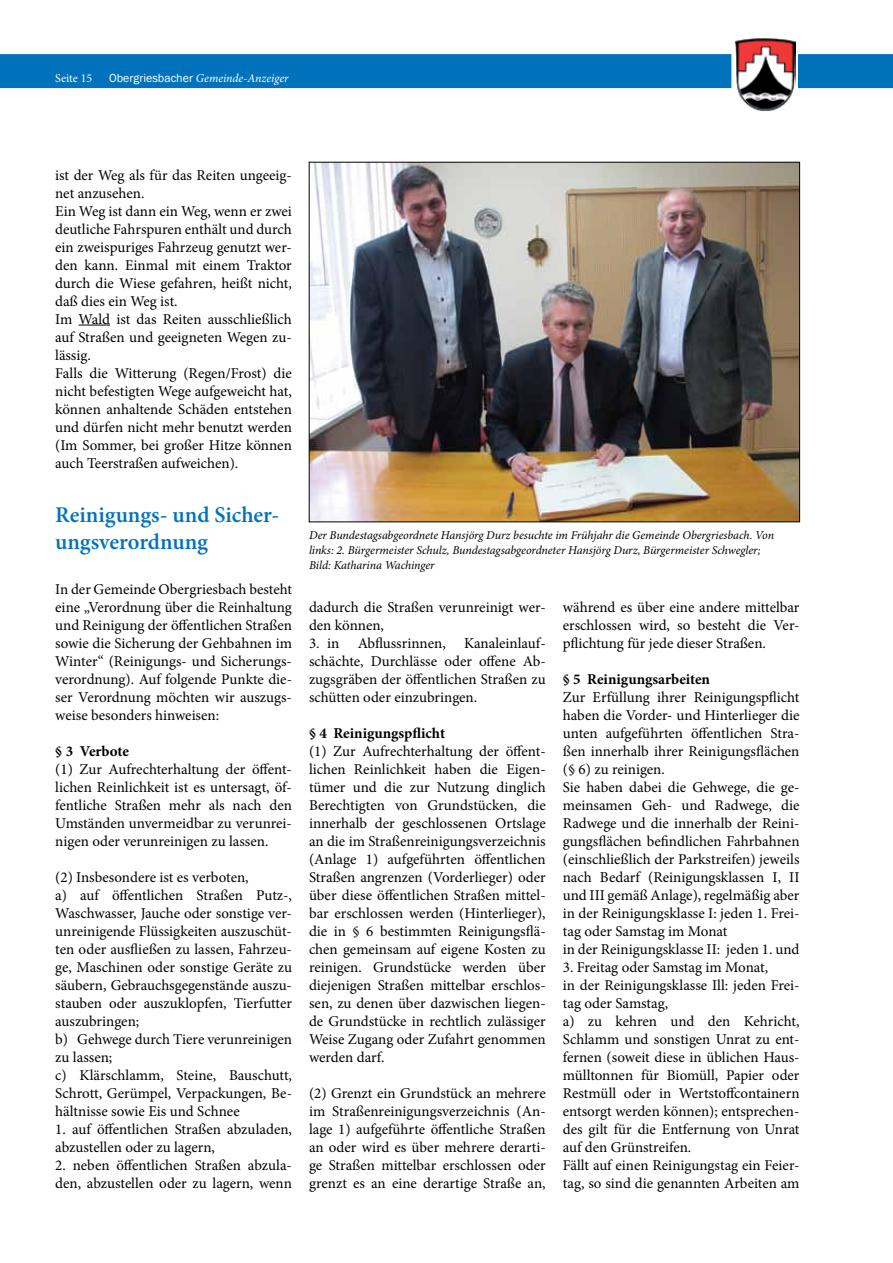
<style>
.page{position:relative;width:893px;height:1263px;background:#fff}
.page>*{position:absolute;margin:0;border:0;box-sizing:border-box;transform-origin:0 0}
.t1{font:600 22.5px/27px "Minion Pro";color:#0072bc}
.t2{font:15px/18px "Minion Pro";color:#000}
.t3{font:700 15px "Minion Pro";color:#000}
.t4{font:italic 12px/15px "Minion Pro";letter-spacing:-.005em;color:#000}
.t5{font:italic 12px "Minion Pro";color:#fff}
.t6{font:12px "Minion Pro";color:#fff}
.s1{font-family:"Franklin Gothic";font-style:normal}
</style>
<div class="page">
<hr style="left:79px;top:325px;width:31px;height:1px;background:#000">
<img style="left:311px;top:164px;width:487px;height:356px">
<div style="left:798px;top:54px;width:95px;height:34px;background:#0072bc"></div>
<div style="left:1px;top:55px;width:730px;height:32px;background:#0072bc"></div>
<div style="left:0;top:54px;width:731px;height:34px;border:2px solid #0072bc"></div>
<img style="left:734px;top:38px;width:61px;height:74px">
<svg style="left:0;top:54px;width:1px;height:34px"></svg>
<p class="t6" style="left:55px;top:70px;width:38px">Seite 15</p>
<p class="t5" style="left:109px;top:70px;width:181px"><span class="s1">Obergriesbacher</span> Gemeinde-Anzeiger</p>
<p class="t2" style="left:55px;top:166px;width:238px">ist der Weg als für das Reiten ungeeig&shy;net anzusehen.<br>Ein Weg ist dann ein Weg, wenn er zwei deutliche Fahrspuren enthält und durch ein zweispuriges Fahrzeug genutzt wer&shy;den kann. Einmal mit einem Traktor durch die Wiese gefahren, heißt nicht, daß dies ein Weg ist.<br>Im Wald ist das Reiten ausschließlich auf Straßen und geeigneten Wegen zu&shy;lässig.<br>Falls die Witterung (Regen/Frost) die nicht befestigten Wege aufgeweicht hat, können anhaltende Schäden entstehen und dürfen nicht mehr benutzt werden (Im Sommer, bei großer Hitze können auch Teerstraßen aufweichen).</p>
<h1 class="t1" style="left:55px;top:501px;width:226px">Reinigungs- und Sicher&shy;ungsverordnung</h1>
<p class="t2" style="left:55px;top:580px;width:238px;text-align:justify">In der Gemeinde Obergriesbach besteht eine „Verordnung über die Reinhaltung und Reinigung der öffentlichen Straßen sowie die Sicherung der Gehbahnen im Winter“ (Reinigungs- und Sicherungs&shy;verordnung). Auf folgende Punkte die&shy;ser Verordnung möchten wir auszugs&shy;weise besonders hinweisen:</p>
<p class="t3" style="left:55px;top:740px;width:75px">§ 3 Verbote</p>
<p class="t2" style="left:55px;top:760px;width:238px;text-align:justify">(1) Zur Aufrechterhaltung der öffent&shy;lichen Reinlichkeit ist es untersagt, öf&shy;fentliche Straßen mehr als nach den Umständen unvermeidbar zu verunrei&shy;nigen oder verunreinigen zu lassen.</p>
<p class="t2" style="left:55px;top:868px;width:238px">(2) Insbesondere ist es verboten,<br>a) auf öffentlichen Straßen Putz-, Waschwasser, Jauche oder sonstige ver&shy;unreinigende Flüssigkeiten auszuschüt&shy;ten oder ausfließen zu lassen, Fahrzeu&shy;ge, Maschinen oder sonstige Geräte zu säubern, Gebrauchsgegenstände auszu&shy;stauben oder auszuklopfen, Tierfutter auszubringen;<br>b) Gehwege durch Tiere verunreinigen zu lassen;<br>c) Klärschlamm, Steine, Bauschutt, Schrott, Gerümpel, Verpackungen, Be&shy;hältnisse sowie Eis und Schnee</p>
<p class="t2" style="left:55px;top:1120px;width:238px">1. auf öffentlichen Straßen abzuladen, abzustellen oder zu lagern,</p>
<p class="t2" style="left:55px;top:1156px;width:238px">2. neben öffentlichen Straßen abzula&shy;den, abzustellen oder zu lagern, wenn</p>
<p class="t4" style="left:309px;top:528px;width:466px">Der Bundestagsabgeordnete Hansjörg Durz besuchte im Frühjahr die Gemeinde Obergriesbach. Von links: 2. Bürgermeister Schulz, Bundestagsabgeordneter Hansjörg Durz, Bürgermeister Schwegler;<br>Bild: Katharina Wachinger</p>
<p class="t2" style="left:309px;top:598px;width:238px">dadurch die Straßen verunreinigt wer&shy;den können,</p>
<p class="t2" style="left:309px;top:634px;width:238px;text-align:justify">3. in Abflussrinnen, Kanaleinlauf&shy;schächte, Durchlässe oder offene Ab&shy;zugsgräben der öffentlichen Straßen zu schütten oder einzubringen.</p>
<p class="t3" style="left:309px;top:722px;width:138px">§ 4 Reinigungspflicht</p>
<p class="t2" style="left:309px;top:742px;width:238px;text-align:justify">(1) Zur Aufrechterhaltung der öffent&shy;lichen Reinlichkeit haben die Eigen&shy;tümer und die zur Nutzung dinglich Berechtigten von Grundstücken, die innerhalb der geschlossenen Ortslage an die im Straßenreinigungsverzeichnis (Anlage 1) aufgeführten öffentlichen Straßen angrenzen (Vorderlieger) oder über diese öffentlichen Straßen mittel&shy;bar erschlossen werden (Hinterlieger), die in § 6 bestimmten Reinigungsflä&shy;chen gemeinsam auf eigene Kosten zu reinigen. Grundstücke werden über diejenigen Straßen mittelbar erschlos&shy;sen, zu denen über dazwischen liegen&shy;de Grundstücke in rechtlich zulässiger Weise Zugang oder Zufahrt genommen werden darf.</p>
<p class="t2" style="left:309px;top:1084px;width:238px;text-align:justify">(2) Grenzt ein Grundstück an mehrere im Straßenreinigungsverzeichnis (An&shy;lage 1) aufgeführte öffentliche Straßen an oder wird es über mehrere derarti&shy;ge Straßen mittelbar erschlossen oder grenzt es an eine derartige Straße an,</p>
<p class="t2" style="left:563px;top:598px;width:238px;text-align:justify">während es über eine andere mittelbar erschlossen wird, so besteht die Ver&shy;pflichtung für jede dieser Straßen.</p>
<p class="t3" style="left:563px;top:668px;width:149px">§ 5 Reinigungsarbeiten</p>
<p class="t2" style="left:563px;top:688px;width:238px">Zur Erfüllung ihrer Reinigungspflicht haben die Vorder- und Hinterlieger die unten aufgeführten öffentlichen Stra&shy;ßen innerhalb ihrer Reinigungsflächen (§ 6) zu reinigen.<br>Sie haben dabei die Gehwege, die ge&shy;meinsamen Geh- und Radwege, die Radwege und die innerhalb der Reini&shy;gungsflächen befindlichen Fahrbahnen (einschließlich der Parkstreifen) jeweils nach Bedarf (Reinigungsklassen I, II und III gemäß Anlage), regelmäßig aber in der Reinigungsklasse I: jeden 1. Frei&shy;tag oder Samstag im Monat<br>in der Reinigungsklasse II: jeden 1. und</p>
<p class="t2" style="left:563px;top:958px;width:238px">3. Freitag oder Samstag im Monat,<br>in der Reinigungsklasse Ill: jeden Frei&shy;tag oder Samstag,<br>a) zu kehren und den Kehricht, Schlamm und sonstigen Unrat zu ent&shy;fernen (soweit diese in üblichen Haus&shy;mülltonnen für Biomüll, Papier oder Restmüll oder in Wertstoffcontainern entsorgt werden können); entsprechen&shy;des gilt für die Entfernung von Unrat auf den Grünstreifen.<br>Fällt auf einen Reinigungstag ein Feier&shy;tag, so sind die genannten Arbeiten am</p>
</div>
